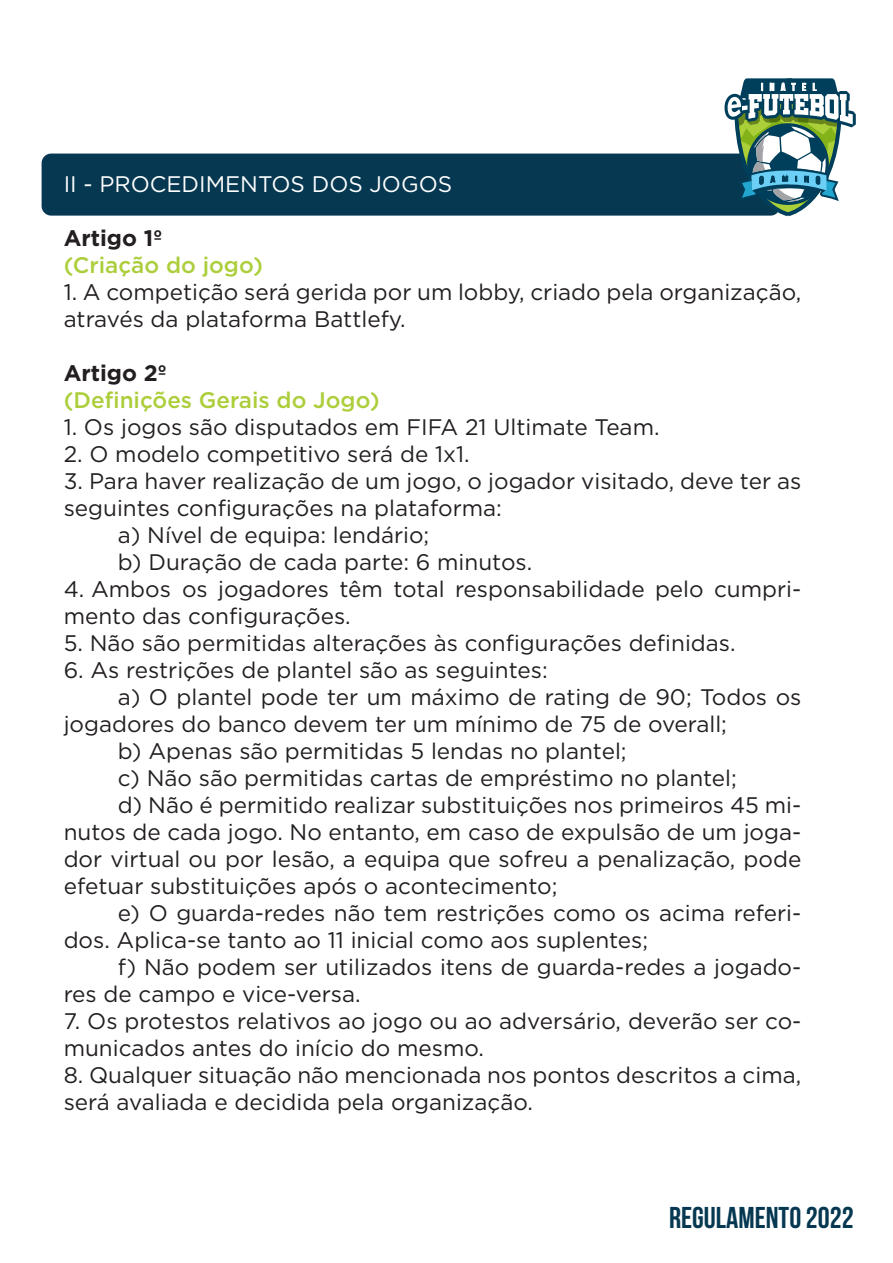
<style>
.page{position:relative;width:893px;height:1263px;background:#fff}
.page>*{position:absolute;margin:0;border:0;box-sizing:border-box;transform-origin:0 0}
.t1{font:700 30.15px "Bebas Neue";color:#063851}
.t2{font:22.5px/27px "Gotham";color:#231f20}
.t3{font:500 22.5px "Gotham";color:#acce3b}
.t4{font:22.5px "Gotham";color:#fff}
.t5{font:700 22.5px "Gotham";color:#231f20}
.t6{font:700 10.95px "Bebas Neue";letter-spacing:.6em;color:#fff}
</style>
<div class="page">
<div style="left:42px;top:154px;width:738px;height:62px;background:#063851;border-radius:10px"></div>
<svg style="left:724px;top:78px;width:132px;height:138px"></svg>
<p class="t6" style="left:761px;top:81px;width:57px">INATEL</p>
<p class="t4" style="left:64px;top:170px;width:390px">II - PROCEDIMENTOS DOS JOGOS</p>
<p class="t5" style="left:64px;top:223px;width:100px">Artigo 1º</p>
<p class="t3" style="left:64px;top:250px;width:201px">(Criação do jogo)</p>
<p class="t2" style="left:64px;top:278px;width:739px">1. A competição será gerida por um lobby, criado pela organização, através da plataforma Battlefy.</p>
<p class="t5" style="left:64px;top:358px;width:104px">Artigo 2º</p>
<p class="t3" style="left:64px;top:385px;width:318px">(Definições Gerais do Jogo)</p>
<p class="t2" style="left:64px;top:413px;width:597px">1. Os jogos são disputados em FIFA 21 Ultimate Team.</p>
<p class="t2" style="left:64px;top:440px;width:407px">2. O modelo competitivo será de 1x1.</p>
<p class="t2" style="left:64px;top:467px;width:739px">3. Para haver realização de um jogo, o jogador visitado, deve ter as</p>
<p class="t2" style="left:64px;top:494px;width:440px">seguintes configurações na plataforma:</p>
<p class="t2" style="left:118px;top:521px;width:313px">a) Nível de equipa: lendário;</p>
<p class="t2" style="left:118px;top:548px;width:416px">b) Duração de cada parte: 6 minutos.</p>
<p class="t2" style="left:64px;top:575px;width:739px">4. Ambos os jogadores têm total responsabilidade pelo cumpri&shy;mento das configurações.</p>
<p class="t2" style="left:64px;top:629px;width:673px">5. Não são permitidas alterações às configurações definidas.</p>
<p class="t2" style="left:64px;top:656px;width:486px">6. As restrições de plantel são as seguintes:</p>
<p class="t2" style="left:118px;top:683px;width:685px">a) O plantel pode ter um máximo de rating de 90; Todos os</p>
<p class="t2" style="left:64px;top:710px;width:665px">jogadores do banco devem ter um mínimo de 75 de overall;</p>
<p class="t2" style="left:118px;top:737px;width:510px">b) Apenas são permitidas 5 lendas no plantel;</p>
<p class="t2" style="left:118px;top:764px;width:621px">c) Não são permitidas cartas de empréstimo no plantel;</p>
<p class="t2" style="left:118px;top:791px;width:685px">d) Não é permitido realizar substituições nos primeiros 45 mi-</p>
<p class="t2" style="left:64px;top:818px;width:739px">nutos de cada jogo. No entanto, em caso de expulsão de um joga-</p>
<p class="t2" style="left:64px;top:845px;width:739px">dor virtual ou por lesão, a equipa que sofreu a penalização, pode</p>
<p class="t2" style="left:64px;top:872px;width:495px">efetuar substituições após o acontecimento;</p>
<p class="t2" style="left:118px;top:899px;width:685px">e) O guarda-redes não tem restrições como os acima referi-</p>
<p class="t2" style="left:64px;top:926px;width:586px">dos. Aplica-se tanto ao 11 inicial como aos suplentes;</p>
<p class="t2" style="left:118px;top:953px;width:685px">f) Não podem ser utilizados itens de guarda-redes a jogado-</p>
<p class="t2" style="left:64px;top:980px;width:298px">res de campo e vice-versa.</p>
<p class="t2" style="left:64px;top:1007px;width:739px">7. Os protestos relativos ao jogo ou ao adversário, deverão ser co&shy;municados antes do início do mesmo.</p>
<p class="t2" style="left:64px;top:1061px;width:739px">8. Qualquer situação não mencionada nos pontos descritos a cima, será avaliada e decidida pela organização.</p>
<h1 class="t1" style="left:669px;top:1200px;width:186px">REGULAMENTO 2022</h1>
</div>
